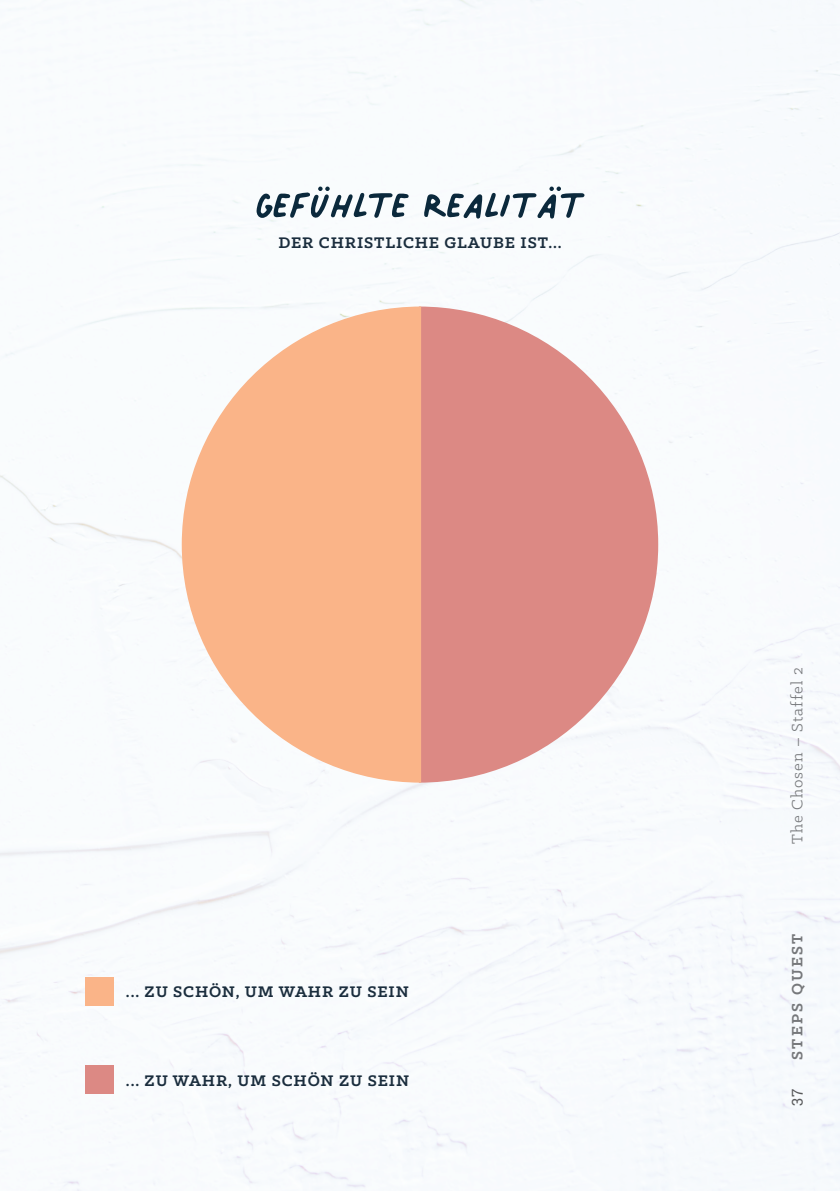
<style>
.page{position:relative;width:840px;height:1191px;background:#fff}
.page>*{position:absolute;margin:0;border:0;box-sizing:border-box;transform-origin:0 0}
.t1{font:74.4px "Palmer Lake Print";color:#0b293c}
.t2{font:700 17.4px "Klinic Slab";letter-spacing:.05em;color:#1a2d3d}
.t3{font:17px "Klinic Slab";letter-spacing:.06em;color:#76787b}
.t4{font:700 17px "Klinic Slab";letter-spacing:.13em;color:#76787b}
.t5{font:15px "Roboto Slab";color:#57585a}
</style>
<div class="page">
<img style="left:0;top:0;width:839px;height:1191px">
<div style="left:85px;top:977px;width:29px;height:28px;background:#fab488"></div>
<div style="left:85px;top:1065px;width:29px;height:29px;background:#dc8984"></div>
<svg style="left:421px;top:306px;width:236px;height:476px;fill:#dc8984"></svg>
<svg style="left:182px;top:306px;width:239px;height:476px;fill:#fab488"></svg>
<h1 class="t1" style="left:255px;top:167px;width:331px">Gefühlte Realität</h1>
<p class="t2" style="left:278px;top:231px;width:284px">DER CHRISTLICHE GLAUBE IST...</p>
<p class="t2" style="left:126px;top:979px;width:284px">... ZU SCHÖN, UM WAHR ZU SEIN</p>
<p class="t2" style="left:126px;top:1069px;width:284px">... ZU WAHR, UM SCHÖN ZU SEIN</p>
<p class="t3" style="left:786px;top:843px;width:178px;rotate:-90deg">The Chosen – Staffel 2</p>
<p class="t4" style="left:785px;top:1059px;width:128px;rotate:-90deg">STEPS QUEST</p>
<p class="t5" style="left:786px;top:1106px;width:19px;rotate:-90deg">37</p>
</div>
